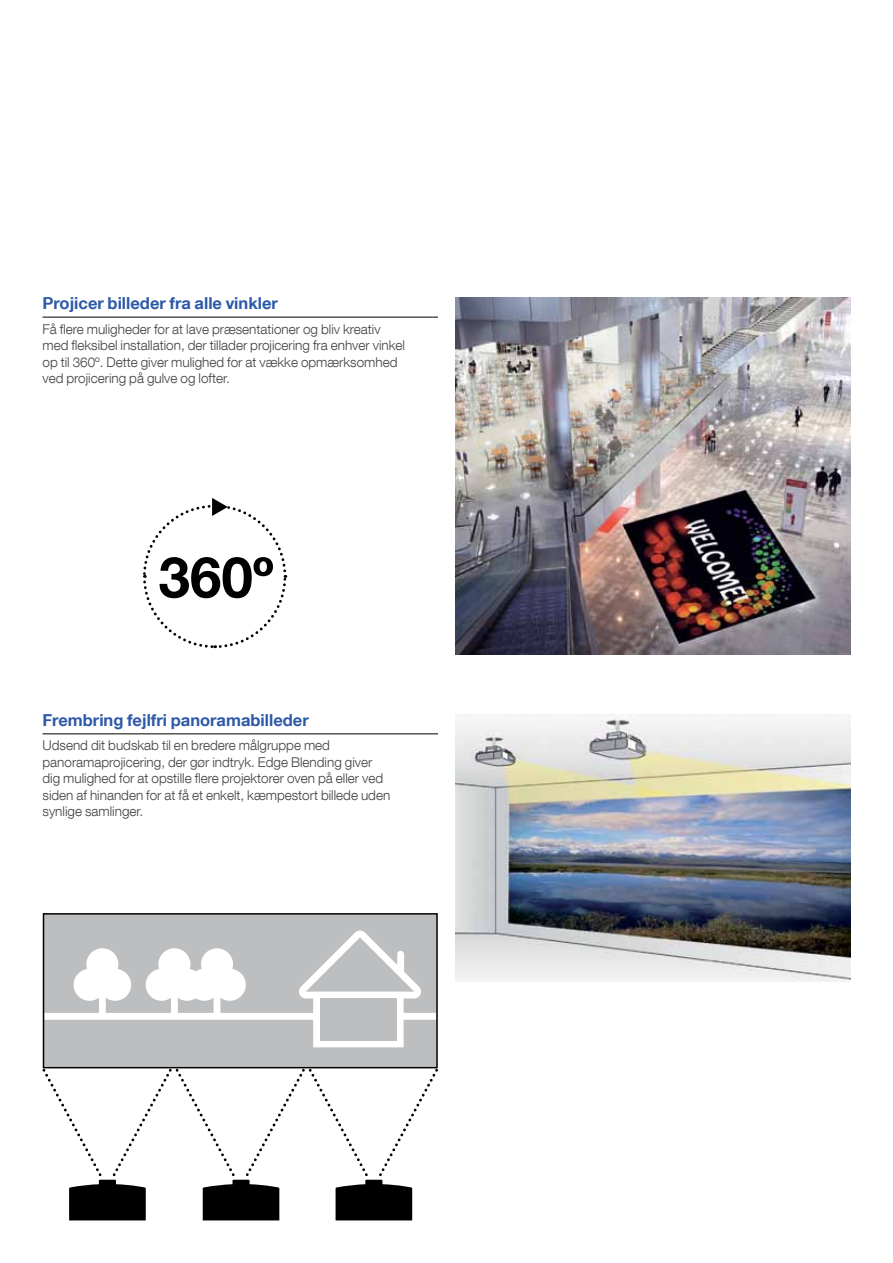
<style>
.page{position:relative;width:893px;height:1263px;background:#fff}
.page>*{position:absolute;margin:0;border:0;box-sizing:border-box;transform-origin:0 0}
.t1{font:700 56.55px "Helvetica Neue LT Com";color:#000}
.t2{font:700 16.5px "Helvetica Neue LT Com";color:#2d59a9}
.t3{font:300 13.5px/16.5px "Helvetica Neue LT Com";color:#414042}
</style>
<div class="page">
<hr style="left:43px;top:317px;width:395px;height:1px;background:#000">
<hr style="left:43px;top:733px;width:395px;height:1px;background:#000">
<img style="left:455px;top:298px;width:395px;height:357px">
<svg style="left:143px;top:498px;width:145px;height:151px"></svg>
<img style="left:455px;top:714px;width:395px;height:268px">
<svg style="left:43px;top:1068px;width:395px;height:112px"></svg>
<div style="left:44px;top:914px;width:392px;height:153px;background:#bcbec0"></div>
<svg style="left:45px;top:930px;width:391px;height:117px"></svg>
<div style="left:43px;top:913px;width:395px;height:155px;border:1px solid #000"></div>
<svg style="left:178px;top:998px;width:36px;height:15px"></svg>
<div style="left:320px;top:998px;width:77px;height:43px;background:#bcbec0"></div>
<svg style="left:306px;top:937px;width:108px;height:54px"></svg>
<svg style="left:69px;top:1180px;width:77px;height:40px;background:#1c1c1c"></svg>
<svg style="left:203px;top:1180px;width:76px;height:40px;background:#1b1b1b"></svg>
<svg style="left:336px;top:1180px;width:76px;height:40px;background:#1b1b1b"></svg>
<p class="t2" style="left:43px;top:293px;width:237px">Projicer billeder fra alle vinkler</p>
<p class="t3" style="left:43px;top:320px;width:364px">Få flere muligheder for at lave præsentationer og bliv kreativ med fleksibel installation, der tillader projicering fra enhver vinkel op til 360º. Dette giver mulighed for at vække opmærksomhed ved projicering på gulve og lofter.</p>
<h1 class="t1" style="left:159px;top:542px;width:117px">360º</h1>
<p class="t2" style="left:43px;top:710px;width:268px">Frembring fejlfri panoramabilleder</p>
<p class="t3" style="left:43px;top:737px;width:349px">Udsend dit budskab til en bredere målgruppe med panoramaprojicering, der gør indtryk. Edge Blending giver dig mulighed for at opstille flere projektorer oven på eller ved siden af hinanden for at få et enkelt, kæmpestort billede uden synlige samlinger.</p>
</div>
